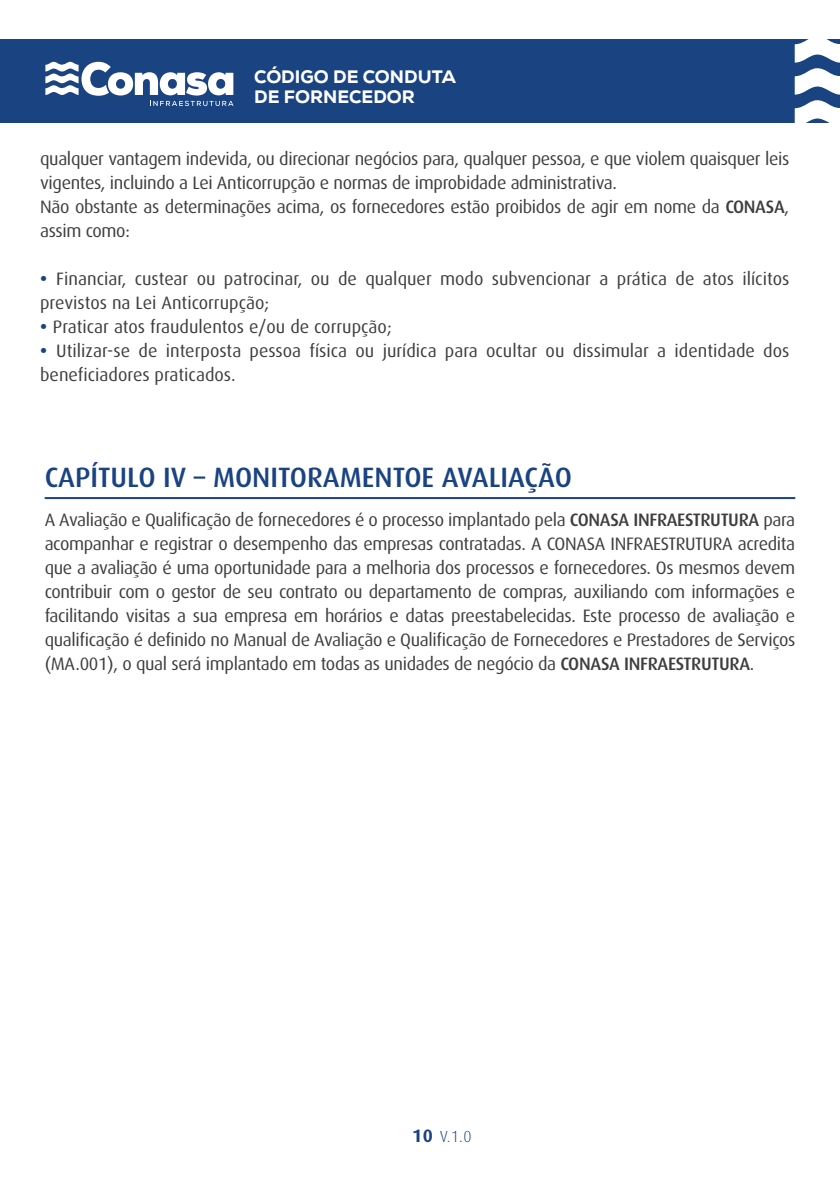
<style>
.page{position:relative;width:840px;height:1191px;background:#fff}
.page>*{position:absolute;margin:0;border:0;box-sizing:border-box;transform-origin:0 0}
.t1{font:500 28px "Dax Pro";color:#1a4382}
.t2{font:18px/24px "Dax Pro";letter-spacing:-.02em;color:#3e3e3f}
.t3{font:18px/24px "Dax Pro";color:#3e3e3f}
.t4{font:800 18px/20px "Nexa";color:#fff}
.t5{font:700 18px "Dax Pro";color:#1a4382}
.t6{font:300 16px "Dax Pro";color:#1a4382}
.s1{font-weight:500}
.s2{font-weight:700;color:#1a4382}
</style>
<div class="page">
<div style="left:0;top:40px;width:839px;height:83px;background:#1a4382"></div>
<svg style="left:45px;top:61px;width:188px;height:45px"></svg>
<svg style="left:794px;top:39px;width:45px;height:84px"></svg>
<hr style="left:45px;top:497px;width:749px;height:2px;background:#1a4382">
<p class="t4" style="left:254px;top:67px;width:203px">CÓDIGO DE CONDUTA<br>DE FORNECEDOR</p>
<p class="t2" style="left:40px;top:147px;width:750px">qualquer vantagem indevida, ou direcionar negócios para, qualquer pessoa, e que violem quaisquer leis vigentes, incluindo a Lei Anticorrupção e normas de improbidade administrativa.<br>Não obstante as determinações acima, os fornecedores estão proibidos de agir em nome da <span class="s1">CONASA</span>, assim como:</p>
<p class="t3" style="left:40px;top:266px;width:750px"><span class="s2">•</span> Financiar, custear ou patrocinar, ou de qualquer modo subvencionar a prática de atos ilícitos previstos na Lei Anticorrupção;</p>
<p class="t3" style="left:40px;top:314px;width:353px"><span class="s2">•</span> Praticar atos fraudulentos e/ou de corrupção;</p>
<p class="t3" style="left:40px;top:338px;width:750px"><span class="s2">•</span> Utilizar-se de interposta pessoa física ou jurídica para ocultar ou dissimular a identidade dos beneficiadores praticados.</p>
<h1 class="t1" style="left:45px;top:458px;width:528px">CAPÍTULO IV – MONITORAMENTOE AVALIAÇÃO</h1>
<p class="t2" style="left:45px;top:507px;width:751px;text-align:justify">A Avaliação e Qualificação de fornecedores é o processo implantado pela <span class="s1">CONASA INFRAESTRUTURA</span> para acompanhar e registrar o desempenho das empresas contratadas. A CONASA INFRAESTRUTURA acredita que a avaliação é uma oportunidade para a melhoria dos processos e fornecedores. Os mesmos devem contribuir com o gestor de seu contrato ou departamento de compras, auxiliando com informações e facilitando visitas a sua empresa em horários e datas preestabelecidas. Este processo de avaliação e qualificação é definido no Manual de Avaliação e Qualificação de Fornecedores e Prestadores de Serviços (MA.001), o qual será implantado em todas as unidades de negócio da <span class="s1">CONASA INFRAESTRUTURA</span>.</p>
<p class="t5" style="left:412px;top:1124px;width:22px">10</p>
<p class="t6" style="left:440px;top:1126px;width:33px">V.1.0</p>
</div>
